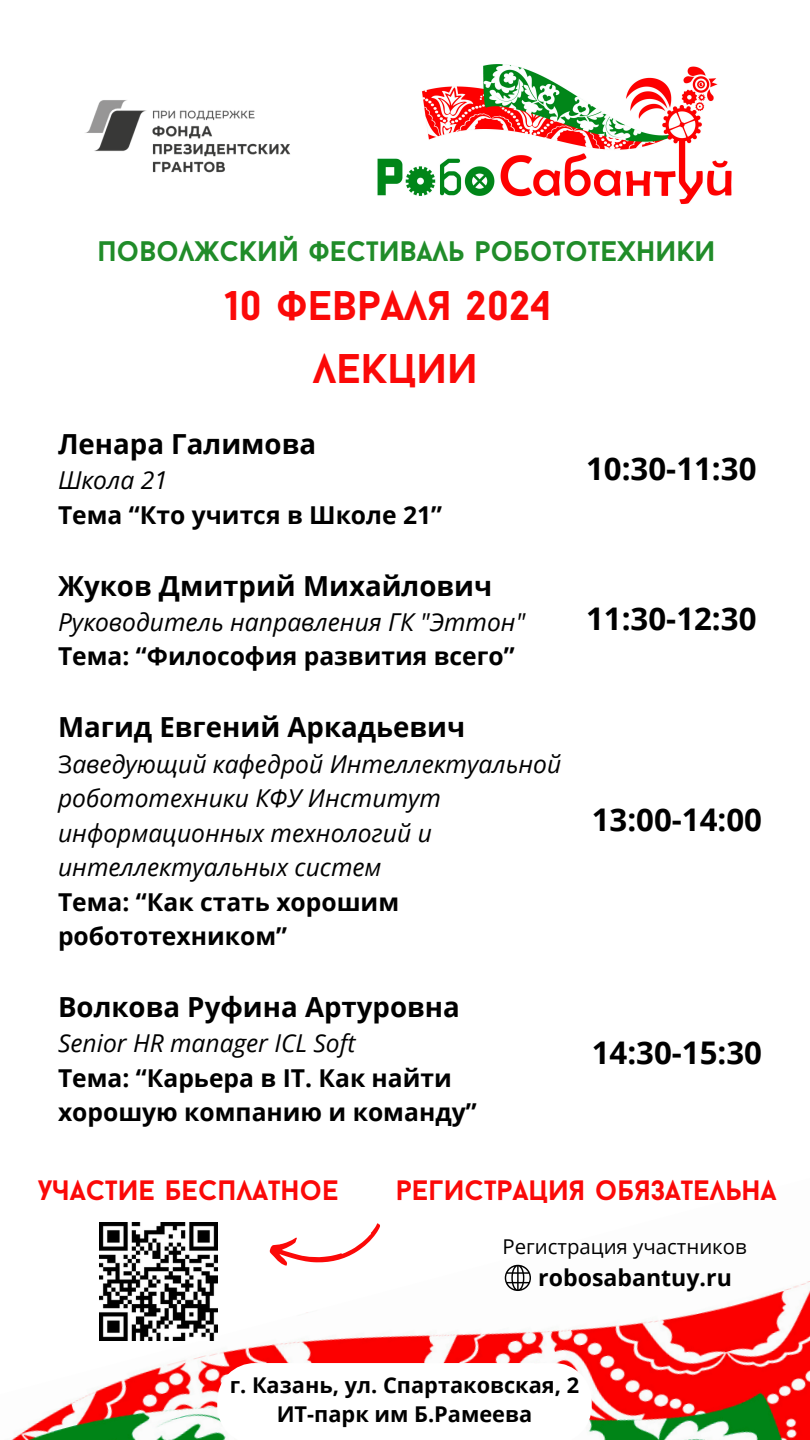
<style>
.page{position:relative;width:810px;height:1440px;background:#fff}
.page>*{position:absolute;margin:0;border:0;box-sizing:border-box;transform-origin:0 0}
.t1{font:700 41.4px "Baron Neue";color:#fb0908}
.t2{font:700 31.2px "Open Sans";color:#000}
.t3{font:700 28.2px "Baron Neue";color:#208c29}
.t4{font:700 28px "Baron Neue";color:#fb0908}
.t5{font:700 27.6px "Open Sans";color:#000}
.t6{font:italic 24.6px/34.5px "Open Sans";color:#000}
.t7{font:700 24.6px/34.5px "Open Sans";color:#000}
.t8{font:700 23.1px "Open Sans";color:#000}
.t9{font:700 21.8px/29.6px "Open Sans";color:#000;text-align:center}
.t10{font:20.4px "Open Sans";color:#000}
.s1{font-weight:400;font-style:italic}
.s2{font-weight:700;font-style:normal}
.s3{font-style:normal}
</style>
<div class="page">
<img style="left:377px;top:64px;width:355px;height:140px">
<img style="left:11px;top:1222px;width:799px;height:218px">
<svg style="left:217px;top:1363px;width:375px;height:77px"></svg>
<svg style="left:267px;top:1223px;width:118px;height:49px"></svg>
<svg style="left:505px;top:1265px;width:26px;height:26px"></svg>
<img style="left:85px;top:100px;width:205px;height:73px">
<img style="left:99px;top:1223px;width:118px;height:117px">
<h5 class="t3" style="left:98px;top:240px;width:620px">Поволжский фестиваль робототехники</h5>
<p class="t1" style="left:226px;top:289px;width:327px">10 февраля 2024</p>
<h5 class="t1" style="left:313px;top:352px;width:166px">лекции</h5>
<p class="t5" style="left:58px;top:424px;width:260px">Ленара Галимова</p>
<p class="t7" style="left:58px;top:462px;width:386px"><span class="s1">Школа 21<br></span>Тема “Кто учится в Школе 21”</p>
<p class="t5" style="left:58px;top:566px;width:436px">Жуков Дмитрий Михайлович</p>
<p class="t6" style="left:58px;top:604px;width:469px">Руководитель направления ГК "Эттон"<br><span class="s2">Тема: “Философия развития всего”</span></p>
<h2 class="t5" style="left:58px;top:708px;width:409px">Магид Евгений Аркадьевич</h2>
<h2 class="t6" style="left:58px;top:746px;width:505px"><span class="s3">З</span>аведующий кафедрой Интеллектуальной робототехники КФУ Институт информационных технологий и интеллектуальных систем<br><span class="s2">Тема: “Как стать хорошим робототехником”</span></h2>
<h1 class="t5" style="left:58px;top:988px;width:403px">Волкова Руфина Артуровна</h1>
<h1 class="t7" style="left:58px;top:1026px;width:420px"><span class="s1">Senior HR manager ICL Soft<br></span>Тема: “Карьера в IT. Как найти хорошую компанию и команду”</h1>
<h2 class="t2" style="left:586px;top:447px;width:172px">10:30-11:30</h2>
<p class="t2" style="left:586px;top:597px;width:172px">11:30-12:30</p>
<h3 class="t2" style="left:592px;top:798px;width:172px">13:00-14:00</h3>
<p class="t2" style="left:592px;top:1031px;width:172px">14:30-15:30</p>
<h2 class="t4" style="left:38px;top:1179px;width:302px">участие бесплатное</h2>
<h2 class="t4" style="left:396px;top:1179px;width:382px">регистрация обязательна</h2>
<h5 class="t10" style="left:502px;top:1233px;width:246px">Регистрация участников</h5>
<h2 class="t8" style="left:538px;top:1262px;width:195px">robosabantuy.ru</h2>
<h5 class="t9" style="left:230px;top:1369px;width:351px">г. Казань, ул. Спартаковская, 2<br>ИТ-парк им Б.Рамеева</h5>
</div>
